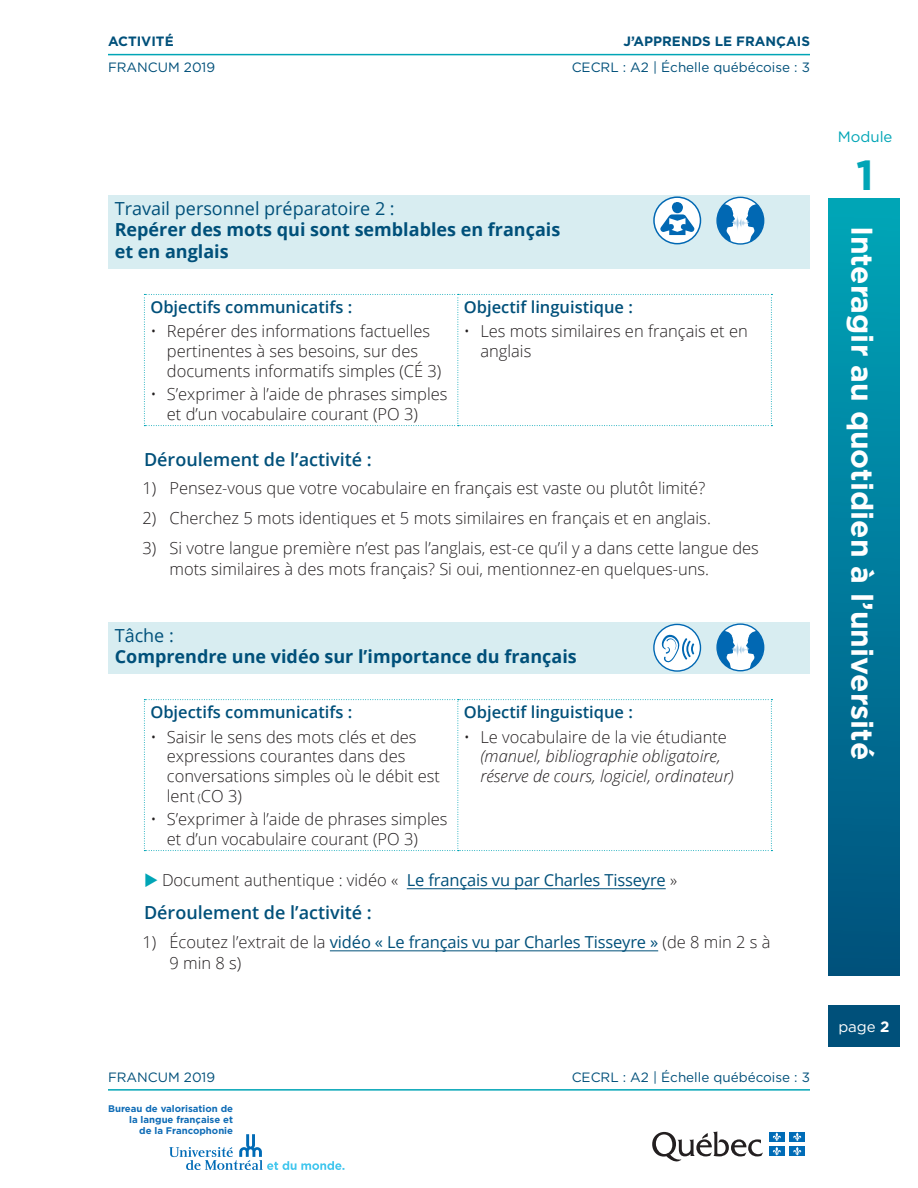
<style>
.page{position:relative;width:918px;height:1188px;background:#fff}
.page>*{position:absolute;margin:0;border:0;box-sizing:border-box;transform-origin:0 0}
.t1{font:700 42px "Gotham HTF";color:#00a5b6}
.t2{font:700 30px "Gotham HTF";color:#fff}
.t3{font:700 18px/21.6px "Open Sans";color:#00507a}
.t4{font:600 18px "Open Sans";color:#00507a}
.t5{font:18px "Open Sans";color:#00507a}
.t6{font:300 16.5px/19.8px "Open Sans";color:#231f20}
.t7{font:600 16.5px "Open Sans";color:#00507a}
.t8{font:italic 300 16.5px/19.8px "Open Sans";color:#231f20}
.t9{font:16.5px "Open Sans";letter-spacing:-.01em;color:#00507a}
.t10{font:15px "Gotham";color:#00a5b6}
.t11{font:15px "Gotham HTF";color:#fff}
.t12{font:13.5px "Gotham HTF";color:#00507a}
.t13{font:700 13.5px "Gotham HTF";color:#00507a}
.t14{font:700 9.6px/11.1px "Gotham";color:#0f6cb6;text-align:right}
.s1{font-size:11.25px}
.s2{color:#00a5b6}
.s3{font-weight:300;color:#231f20}
.s4{font-weight:400;color:#00507a}
.s5{font-weight:700}
</style>
<div class="page">
<div style="left:828px;top:1005px;width:72px;height:41px;background:#00507a"></div>
<svg style="left:652px;top:1131px;width:111px;height:31px"></svg>
<div style="left:769px;top:1132px;width:16px;height:10px;background:#006cb7"></div>
<svg style="left:773px;top:1132px;width:8px;height:9px"></svg>
<div style="left:789px;top:1132px;width:16px;height:10px;background:#006cb7"></div>
<svg style="left:793px;top:1132px;width:8px;height:9px"></svg>
<div style="left:769px;top:1146px;width:16px;height:10px;background:#006cb7"></div>
<svg style="left:773px;top:1147px;width:8px;height:9px"></svg>
<div style="left:789px;top:1146px;width:16px;height:10px;background:#006cb7"></div>
<svg style="left:793px;top:1147px;width:8px;height:9px"></svg>
<svg style="left:169px;top:1134px;width:175px;height:36px"></svg>
<div style="left:828px;top:198px;width:72px;height:778px;background:linear-gradient(to bottom,#00a6b9,#00507d)"></div>
<hr style="left:108px;top:54px;width:702px;height:1px;background:#00a5b6">
<hr style="left:108px;top:1089px;width:702px;height:2px;background:#00a5b6">
<div style="left:108px;top:195px;width:702px;height:73px;background:#d8edf1"></div>
<div style="left:108px;top:622px;width:702px;height:52px;background:#d8edf1"></div>
<hr style="left:407px;top:888px;width:259px;height:1px;background:#00507a">
<hr style="left:330px;top:950px;width:328px;height:1px;background:#00507a">
<svg style="left:144px;top:294px;width:628px;height:132px"></svg>
<svg style="left:144px;top:699px;width:628px;height:152px"></svg>
<svg style="left:654px;top:197px;width:46px;height:47px"></svg>
<div style="left:653px;top:196px;width:48px;height:48px;border:1px solid #0168b3;border-radius:50%"></div>
<svg style="left:660px;top:214px;width:34px;height:21px"></svg>
<div style="left:672px;top:203px;width:11px;height:10px;background:#0168b3;border-radius:50%"></div>
<svg style="left:672px;top:202px;width:11px;height:5px"></svg>
<svg style="left:717px;top:197px;width:47px;height:47px"></svg>
<svg style="left:717px;top:204px;width:47px;height:39px;background:#82b5d9"></svg>
<div style="left:716px;top:197px;width:48px;height:48px;border:1px solid #0168b3;border-radius:50%"></div>
<svg style="left:654px;top:624px;width:46px;height:47px"></svg>
<div style="left:653px;top:624px;width:48px;height:48px;border:1px solid #0168b3;border-radius:50%"></div>
<svg style="left:662px;top:634px;width:32px;height:29px"></svg>
<svg style="left:717px;top:624px;width:47px;height:47px"></svg>
<svg style="left:717px;top:631px;width:47px;height:39px;background:#82b5d9"></svg>
<div style="left:716px;top:623px;width:48px;height:48px;border:1px solid #0168b3;border-radius:50%"></div>
<p class="t13" style="left:108px;top:34px;width:67px">ACTIVITÉ</p>
<p class="t13" style="left:623px;top:34px;width:188px">J’APPRENDS LE FRANÇAIS</p>
<p class="t12" style="left:108px;top:59px;width:109px">FRANCUM 2019</p>
<p class="t12" style="left:572px;top:59px;width:240px">CECRL : A2 | Échelle québécoise : 3</p>
<p class="t5" style="left:115px;top:196px;width:282px">Travail personnel préparatoire 2 :</p>
<p class="t3" style="left:115px;top:219px;width:447px">Repérer des mots qui sont semblables en français et en anglais</p>
<p class="t7" style="left:150px;top:296px;width:203px">Objectifs communicatifs :</p>
<p class="t6" style="left:167px;top:321px;width:276px;text-indent:-16px">• Repérer des informations factuelles pertinentes à ses besoins, sur des documents informatifs simples (CÉ 3)</p>
<p class="t6" style="left:167px;top:383px;width:282px;text-indent:-16px">• S’exprimer à l’aide de phrases simples et d’un vocabulaire courant (PO 3)</p>
<p class="t7" style="left:464px;top:296px;width:171px">Objectif linguistique :</p>
<p class="t6" style="left:480px;top:321px;width:269px;text-indent:-16px">• Les mots similaires en français et en anglais</p>
<p class="t4" style="left:144px;top:447px;width:229px">Déroulement de l’activité :</p>
<p class="t6" style="left:142px;top:478px;width:564px">1) Pensez-vous que votre vocabulaire en français est vaste ou plutôt limité?</p>
<p class="t6" style="left:142px;top:508px;width:570px">2) Cherchez 5 mots identiques et 5 mots similaires en français et en anglais.</p>
<p class="t6" style="left:169px;top:537px;width:591px;line-height:21px;text-indent:-27px">3) Si votre langue première n’est pas l’anglais, est-ce qu’il y a dans cette langue des mots similaires à des mots français? Si oui, mentionnez-en quelques-uns.</p>
<p class="t5" style="left:115px;top:623px;width:61px">Tâche :</p>
<p class="t3" style="left:115px;top:645px;width:464px">Comprendre une vidéo sur l’importance du français</p>
<p class="t7" style="left:150px;top:701px;width:203px">Objectifs communicatifs :</p>
<p class="t6" style="left:167px;top:726px;width:275px;text-indent:-16px">• Saisir le sens des mots clés et des expressions courantes dans des conversations simples où le débit est lent <span class="s1">(</span>CO 3)</p>
<p class="t6" style="left:167px;top:808px;width:282px;text-indent:-16px">• S’exprimer à l’aide de phrases simples et d’un vocabulaire courant (PO 3)</p>
<p class="t7" style="left:464px;top:701px;width:171px">Objectif linguistique :</p>
<p class="t6" style="left:464px;top:726px;width:265px">• Le vocabulaire de la vie étudiante</p>
<p class="t8" style="left:480px;top:746px;width:255px">(manuel, bibliographie obligatoire, réserve de cours, logiciel, ordinateur)</p>
<p class="t9" style="left:144px;top:868px;width:535px"><span class="s2">◆</span> <span class="s3">Document authentique : vidéo «</span> Le français vu par Charles Tisseyre <span class="s3">»</span></p>
<p class="t4" style="left:144px;top:900px;width:229px">Déroulement de l’activité :</p>
<p class="t6" style="left:169px;top:931px;width:603px;line-height:21px;text-indent:-27px">1) Écoutez l’extrait de la <span class="s4">vidéo « Le français vu par Charles Tisseyre »</span> (de 8 min 2 s à<br>9 min 8 s)</p>
<p class="t12" style="left:108px;top:1069px;width:109px">FRANCUM 2019</p>
<p class="t12" style="left:572px;top:1069px;width:240px">CECRL : A2 | Échelle québécoise : 3</p>
<p class="t14" style="left:108px;top:1103px;width:126px">Bureau de valorisation de la langue française et<br>de la Francophonie</p>
<p class="t10" style="left:838px;top:128px;width:56px">Module</p>
<h1 class="t1" style="left:856px;top:151px;width:19px">1</h1>
<h2 class="t2" style="left:879px;top:226px;width:536px;rotate:90deg">Interagir au quotidien à l’université</h2>
<p class="t11" style="left:838px;top:1018px;width:53px">page <span class="s5">2</span></p>
</div>
